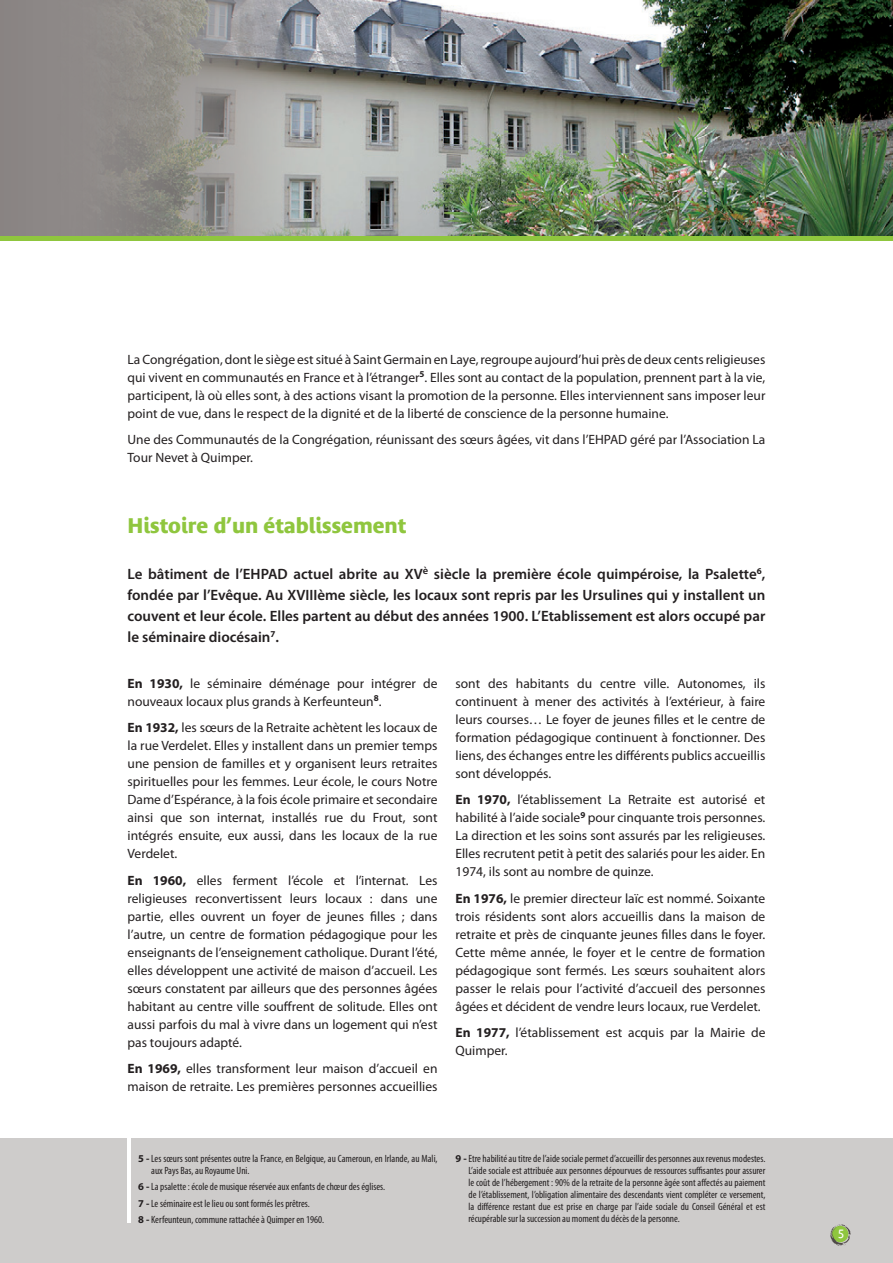
<style>
.page{position:relative;width:893px;height:1263px;background:#fff}
.page>*{position:absolute;margin:0;border:0;box-sizing:border-box;transform-origin:0 0}
.t1{font:700 21px "Bienvenue Beta";color:#8fc63e}
.t2{font:600 15px/21px "Myriad Pro";color:#231f20;text-align:justify}
.t3{font:13.5px/18px "Myriad Pro";color:#231f20;text-align:justify}
.t4{font:11.85px "Bienvenue Beta";color:#fff}
.t5{font:condensed 10.5px/12px "Myriad Pro";color:#231f20}
.s1{font-weight:700}
.s2{font-weight:700;font-stretch:normal}
</style>
<div class="page">
<div style="left:0;top:0;width:893px;height:240px;background:linear-gradient(to right,#8fc63e,#8fc63e)"></div>
<div style="left:0;top:0;width:893px;height:235px;background:#8d8887"></div>
<img style="left:97px;top:0;width:796px;height:235px">
<div style="left:0;top:1138px;width:893px;height:125px;background:#cecccb"></div>
<hr style="left:128px;top:1137px;width:3px;height:86px;background:#fff">
<svg style="left:830px;top:1224px;width:21px;height:22px"></svg>
<p class="t3" style="left:128px;top:350px;width:639px">La Congrégation, dont le siège est situé à Saint Germain en Laye, regroupe aujourd’hui près de deux cents religieuses qui vivent en communautés en France et à l’étranger<sup>5</sup>. Elles sont au contact de la population, prennent part à la vie, participent, là où elles sont, à des actions visant la promotion de la personne. Elles interviennent sans imposer leur point de vue, dans le respect de la dignité et de la liberté de conscience de la personne humaine.</p>
<p class="t3" style="left:128px;top:431px;width:639px">Une des Communautés de la Congrégation, réunissant des sœurs âgées, vit dans l’EHPAD géré par l’Association La<br>Tour Nevet à Quimper.</p>
<p class="t1" style="left:128px;top:513px;width:280px">Histoire d’un établissement</p>
<p class="t2" style="left:128px;top:563px;width:639px">Le bâtiment de l’EHPAD actuel abrite au XV<sup>è</sup> siècle la première école quimpéroise, la Psalette<sup>6</sup>, fondée par l’Evêque. Au XVIIIème siècle, les locaux sont repris par les Ursulines qui y installent un couvent et leur école. Elles partent au début des années 1900. L’Etablissement est alors occupé par le séminaire diocésain<sup>7</sup>.</p>
<p class="t3" style="left:128px;top:674px;width:311px"><span class="s1">En 1930,</span> le séminaire déménage pour intégrer de nouveaux locaux plus grands à Kerfeunteun<sup>8</sup>.</p>
<p class="t3" style="left:128px;top:718px;width:311px"><span class="s1">En 1932,</span> les sœurs de la Retraite achètent les locaux de la rue Verdelet. Elles y installent dans un premier temps une pension de familles et y organisent leurs retraites spirituelles pour les femmes. Leur école, le cours Notre Dame d’Espérance, à la fois école primaire et secondaire ainsi que son internat, installés rue du Frout, sont intégrés ensuite, eux aussi, dans les locaux de la rue Verdelet.</p>
<p class="t3" style="left:128px;top:871px;width:311px"><span class="s1">En 1960,</span> elles ferment l’école et l’internat. Les religieuses reconvertissent leurs locaux : dans une partie, elles ouvrent un foyer de jeunes filles ; dans l’autre, un centre de formation pédagogique pour les enseignants de l’enseignement catholique. Durant l’été, elles développent une activité de maison d’accueil. Les sœurs constatent par ailleurs que des personnes âgées habitant au centre ville souffrent de solitude. Elles ont aussi parfois du mal à vivre dans un logement qui n’est pas toujours adapté.</p>
<p class="t3" style="left:128px;top:1059px;width:311px"><span class="s1">En 1969,</span> elles transforment leur maison d’accueil en maison de retraite. Les premières personnes accueillies</p>
<p class="t3" style="left:455px;top:674px;width:311px">sont des habitants du centre ville. Autonomes, ils continuent à mener des activités à l’extérieur, à faire leurs courses… Le foyer de jeunes filles et le centre de formation pédagogique continuent à fonctionner. Des liens, des échanges entre les différents publics accueillis sont développés.</p>
<p class="t3" style="left:455px;top:790px;width:311px"><span class="s1">En 1970,</span> l’établissement La Retraite est autorisé et habilité à l’aide sociale<sup>9</sup> pour cinquante trois personnes.<br>La direction et les soins sont assurés par les religieuses.<br>Elles recrutent petit à petit des salariés pour les aider. En 1974, ils sont au nombre de quinze.</p>
<p class="t3" style="left:455px;top:889px;width:311px"><span class="s1">En 1976,</span> le premier directeur laïc est nommé. Soixante trois résidents sont alors accueillis dans la maison de retraite et près de cinquante jeunes filles dans le foyer.<br>Cette même année, le foyer et le centre de formation pédagogique sont fermés. Les sœurs souhaitent alors passer le relais pour l’activité d’accueil des personnes âgées et décident de vendre leurs locaux, rue Verdelet.</p>
<p class="t3" style="left:455px;top:1023px;width:311px"><span class="s1">En 1977,</span> l’établissement est acquis par la Mairie de<br>Quimper.</p>
<p class="t5" style="left:151px;top:1152px;width:288px;text-indent:-13px"><span class="s2">5 -</span> Les sœurs sont présentes outre la France, en Belgique, au Cameroun, en Irlande, au Mali, aux Pays Bas, au Royaume Uni.</p>
<p class="t5" style="left:138px;top:1181px;width:248px"><span class="s2">6 -</span> La psalette : école de musique réservée aux enfants de chœur des églises.</p>
<p class="t5" style="left:138px;top:1197px;width:173px"><span class="s2">7 -</span> Le séminaire est le lieu ou sont formés les prêtres.</p>
<p class="t5" style="left:138px;top:1213px;width:188px"><span class="s2">8 -</span> Kerfeunteun, commune rattachée à Quimper en 1960.</p>
<p class="t5" style="left:468px;top:1152px;width:298px;text-align:justify;text-indent:-13px"><span class="s2">9 -</span> Etre habilité au titre de l’aide sociale permet d’accueillir des personnes aux revenus modestes.<br>L’aide sociale est attribuée aux personnes dépourvues de ressources suffisantes pour assurer le coût de l’hébergement : 90% de la retraite de la personne âgée sont affectés au paiement de l’établissement, l’obligation alimentaire des descendants vient compléter ce versement, la différence restant due est prise en charge par l’aide sociale du Conseil Général et est récupérable sur la succession au moment du décès de la personne.</p>
<p class="t4" style="left:838px;top:1226px;width:7px">5</p>
</div>
